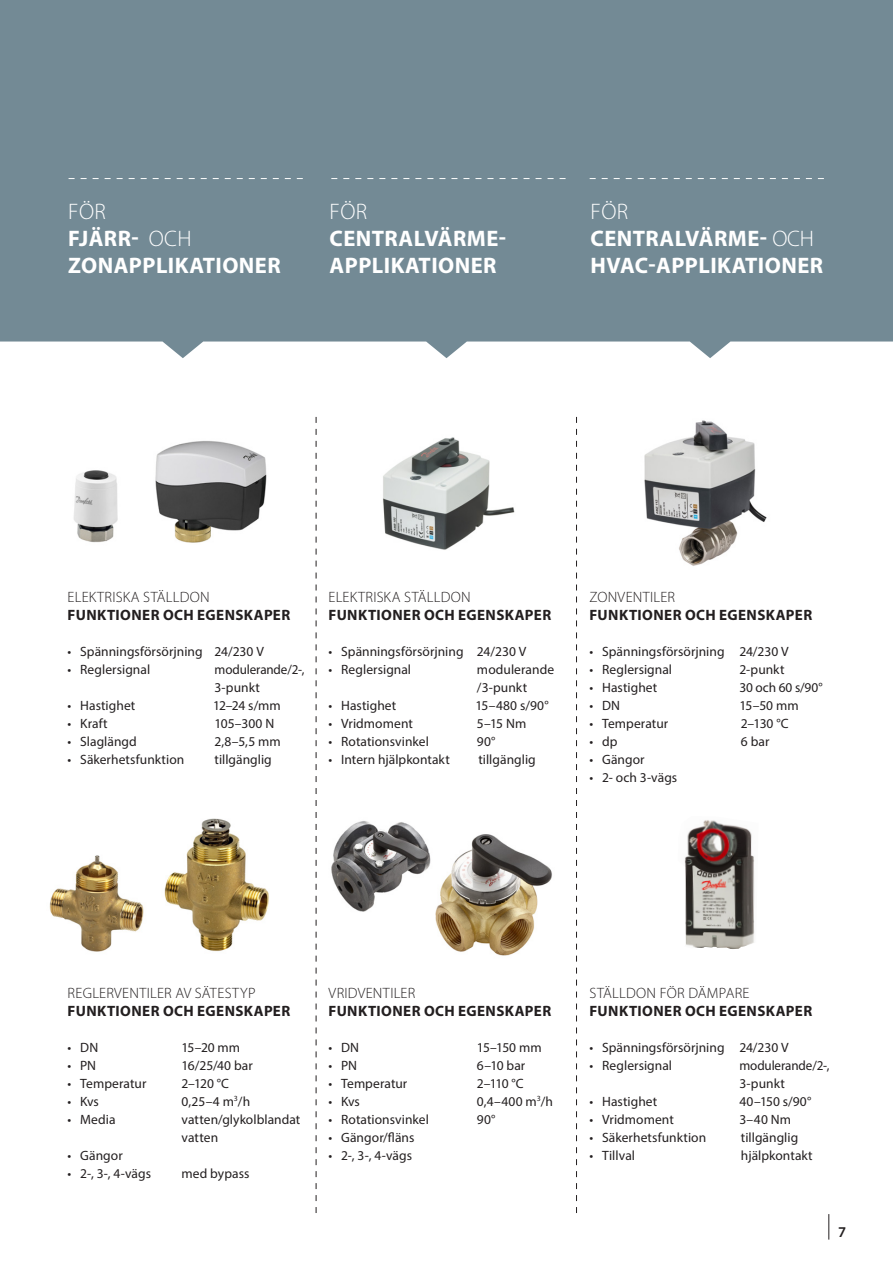
<style>
.page{position:relative;width:893px;height:1263px;background:#fff}
.page>*{position:absolute;margin:0;border:0;box-sizing:border-box;transform-origin:0 0}
.t1{font:700 22.5px/27px "Myriad Pro";letter-spacing:.02em;color:#fff}
.t2{font:300 22.5px "Myriad Pro";color:#fff}
.t3{font:700 15px "Myriad Pro";letter-spacing:.025em;color:#231f20}
.t4{font:300 15px "Myriad Pro";letter-spacing:.015em;color:#231f20}
.t5{font:600 15px "Myriad Pro";color:#231f20}
.t6{font:13.5px/18px "Myriad Pro";color:#231f20}
.s1{font-weight:300}
</style>
<div class="page">
<div style="left:0;top:0;width:893px;height:358px;background:#738a95"></div>
<svg style="left:69px;top:178px;width:234px;height:1px"></svg>
<svg style="left:331px;top:178px;width:235px;height:1px"></svg>
<svg style="left:590px;top:178px;width:234px;height:1px"></svg>
<img style="left:155px;top:441px;width:112px;height:102px">
<img style="left:383px;top:437px;width:132px;height:113px">
<img style="left:644px;top:420px;width:123px;height:146px">
<img style="left:164px;top:818px;width:105px;height:133px">
<img style="left:49px;top:855px;width:95px;height:97px">
<img style="left:684px;top:820px;width:71px;height:129px">
<svg style="left:316px;top:417px;width:1px;height:796px"></svg>
<svg style="left:576px;top:417px;width:1px;height:796px"></svg>
<img style="left:74px;top:470px;width:44px;height:73px">
<img style="left:331px;top:821px;width:100px;height:91px">
<img style="left:435px;top:834px;width:117px;height:122px">
<svg style="left:828px;top:1214px;width:1px;height:25px"></svg>
<h1 class="t1" style="left:68px;top:197px;width:214px"><span class="s1">FÖR<br></span>FJÄRR- <span class="s1">OCH<br></span>ZONAPPLIKATIONER</h1>
<h1 class="t2" style="left:330px;top:199px;width:39px">FÖR</h1>
<h1 class="t1" style="left:330px;top:224px;width:178px">CENTRALVÄRME-<br>APPLIKATIONER</h1>
<h1 class="t1" style="left:591px;top:197px;width:234px"><span class="s1">FÖR<br></span>CENTRALVÄRME- <span class="s1">OCH<br></span>HVAC-APPLIKATIONER</h1>
<p class="t4" style="left:68px;top:589px;width:144px">ELEKTRISKA STÄLLDON</p>
<p class="t3" style="left:68px;top:605px;width:224px">FUNKTIONER OCH EGENSKAPER</p>
<p class="t6" style="left:68px;top:643px;width:198px">• Spänningsförsörjning 24/230 V</p>
<p class="t6" style="left:68px;top:661px;width:84px">• Reglersignal</p>
<p class="t6" style="left:214px;top:661px;width:91px">modulerande/2-,<br>3-punkt</p>
<p class="t6" style="left:68px;top:697px;width:69px">• Hastighet</p>
<p class="t6" style="left:213px;top:697px;width:69px">12–24 s/mm</p>
<p class="t6" style="left:68px;top:715px;width:42px">• Kraft</p>
<p class="t6" style="left:215px;top:715px;width:61px">105–300 N</p>
<p class="t6" style="left:68px;top:733px;width:71px">• Slaglängd</p>
<p class="t6" style="left:215px;top:733px;width:68px">2,8–5,5 mm</p>
<p class="t6" style="left:68px;top:751px;width:118px">• Säkerhetsfunktion</p>
<p class="t6" style="left:215px;top:751px;width:59px">tillgänglig</p>
<p class="t4" style="left:329px;top:589px;width:144px">ELEKTRISKA STÄLLDON</p>
<p class="t3" style="left:329px;top:605px;width:224px">FUNKTIONER OCH EGENSKAPER</p>
<p class="t6" style="left:328px;top:643px;width:199px">• Spänningsförsörjning 24/230 V</p>
<p class="t6" style="left:328px;top:661px;width:84px">• Reglersignal</p>
<p class="t6" style="left:477px;top:661px;width:79px">modulerande /3-punkt</p>
<p class="t6" style="left:328px;top:697px;width:69px">• Hastighet</p>
<p class="t6" style="left:475px;top:697px;width:75px">15–480 s/90°</p>
<p class="t6" style="left:328px;top:715px;width:86px">• Vridmoment</p>
<p class="t6" style="left:477px;top:715px;width:51px">5–15 Nm</p>
<p class="t6" style="left:328px;top:733px;width:102px">• Rotationsvinkel</p>
<p class="t6" style="left:477px;top:733px;width:20px">90°</p>
<p class="t6" style="left:328px;top:751px;width:123px">• Intern hjälpkontakt</p>
<p class="t6" style="left:478px;top:751px;width:59px">tillgänglig</p>
<p class="t4" style="left:590px;top:589px;width:87px">ZONVENTILER</p>
<p class="t3" style="left:590px;top:605px;width:224px">FUNKTIONER OCH EGENSKAPER</p>
<p class="t6" style="left:589px;top:643px;width:201px">• Spänningsförsörjning 24/230 V</p>
<p class="t6" style="left:589px;top:661px;width:84px">• Reglersignal</p>
<p class="t6" style="left:739px;top:661px;width:47px">2-punkt</p>
<p class="t6" style="left:589px;top:679px;width:69px">• Hastighet</p>
<p class="t6" style="left:739px;top:679px;width:85px">30 och 60 s/90°</p>
<p class="t6" style="left:589px;top:697px;width:32px">• DN</p>
<p class="t6" style="left:739px;top:697px;width:61px">15–50 mm</p>
<p class="t6" style="left:589px;top:715px;width:80px">• Temperatur</p>
<p class="t6" style="left:741px;top:715px;width:49px">2–130 °C</p>
<p class="t6" style="left:589px;top:733px;width:30px">• dp</p>
<p class="t6" style="left:741px;top:733px;width:30px">6 bar</p>
<p class="t6" style="left:589px;top:751px;width:57px">• Gängor</p>
<p class="t6" style="left:589px;top:769px;width:89px">• 2- och 3-vägs</p>
<p class="t4" style="left:68px;top:984px;width:189px">REGLERVENTILER AV SÄTESTYP</p>
<p class="t3" style="left:68px;top:1001px;width:224px">FUNKTIONER OCH EGENSKAPER</p>
<p class="t6" style="left:68px;top:1038px;width:32px">• DN</p>
<p class="t6" style="left:182px;top:1038px;width:60px">15–20 mm</p>
<p class="t6" style="left:68px;top:1056px;width:30px">• PN</p>
<p class="t6" style="left:182px;top:1056px;width:73px">16/25/40 bar</p>
<p class="t6" style="left:68px;top:1074px;width:80px">• Temperatur</p>
<p class="t6" style="left:182px;top:1074px;width:49px">2–120 °C</p>
<p class="t6" style="left:68px;top:1092px;width:33px">• Kvs</p>
<p class="t6" style="left:182px;top:1092px;width:70px">0,25–4 m<sup>3</sup>/h</p>
<p class="t6" style="left:67px;top:1110px;width:50px">• Media</p>
<p class="t6" style="left:182px;top:1110px;width:120px">vatten/glykolblandat vatten</p>
<p class="t6" style="left:68px;top:1146px;width:57px">• Gängor</p>
<p class="t6" style="left:68px;top:1164px;width:85px">• 2-, 3-, 4-vägs</p>
<p class="t6" style="left:182px;top:1164px;width:69px">med bypass</p>
<p class="t4" style="left:329px;top:984px;width:88px">VRIDVENTILER</p>
<p class="t3" style="left:329px;top:1001px;width:224px">FUNKTIONER OCH EGENSKAPER</p>
<p class="t6" style="left:328px;top:1038px;width:32px">• DN</p>
<p class="t6" style="left:477px;top:1038px;width:66px">15–150 mm</p>
<p class="t6" style="left:328px;top:1056px;width:30px">• PN</p>
<p class="t6" style="left:477px;top:1056px;width:50px">6–10 bar</p>
<p class="t6" style="left:328px;top:1074px;width:80px">• Temperatur</p>
<p class="t6" style="left:477px;top:1074px;width:48px">2–110 °C</p>
<p class="t6" style="left:328px;top:1092px;width:33px">• Kvs</p>
<p class="t6" style="left:477px;top:1092px;width:78px">0,4–400 m<sup>3</sup>/h</p>
<p class="t6" style="left:328px;top:1110px;width:102px">• Rotationsvinkel</p>
<p class="t6" style="left:477px;top:1110px;width:20px">90°</p>
<p class="t6" style="left:328px;top:1128px;width:87px">• Gängor/fläns</p>
<p class="t6" style="left:328px;top:1146px;width:85px">• 2-, 3-, 4-vägs</p>
<p class="t4" style="left:590px;top:984px;width:161px">STÄLLDON FÖR DÄMPARE</p>
<p class="t3" style="left:590px;top:1001px;width:224px">FUNKTIONER OCH EGENSKAPER</p>
<p class="t6" style="left:589px;top:1038px;width:201px">• Spänningsförsörjning 24/230 V</p>
<p class="t6" style="left:589px;top:1056px;width:84px">• Reglersignal</p>
<p class="t6" style="left:739px;top:1056px;width:91px">modulerande/2-,<br>3-punkt</p>
<p class="t6" style="left:589px;top:1092px;width:69px">• Hastighet</p>
<p class="t6" style="left:739px;top:1092px;width:73px">40–150 s/90°</p>
<p class="t6" style="left:589px;top:1110px;width:86px">• Vridmoment</p>
<p class="t6" style="left:739px;top:1110px;width:53px">3–40 Nm</p>
<p class="t6" style="left:589px;top:1128px;width:118px">• Säkerhetsfunktion</p>
<p class="t6" style="left:741px;top:1128px;width:59px">tillgänglig</p>
<p class="t6" style="left:589px;top:1146px;width:47px">• Tillval</p>
<p class="t6" style="left:741px;top:1146px;width:73px">hjälpkontakt</p>
<p class="t5" style="left:838px;top:1223px;width:10px">7</p>
</div>
